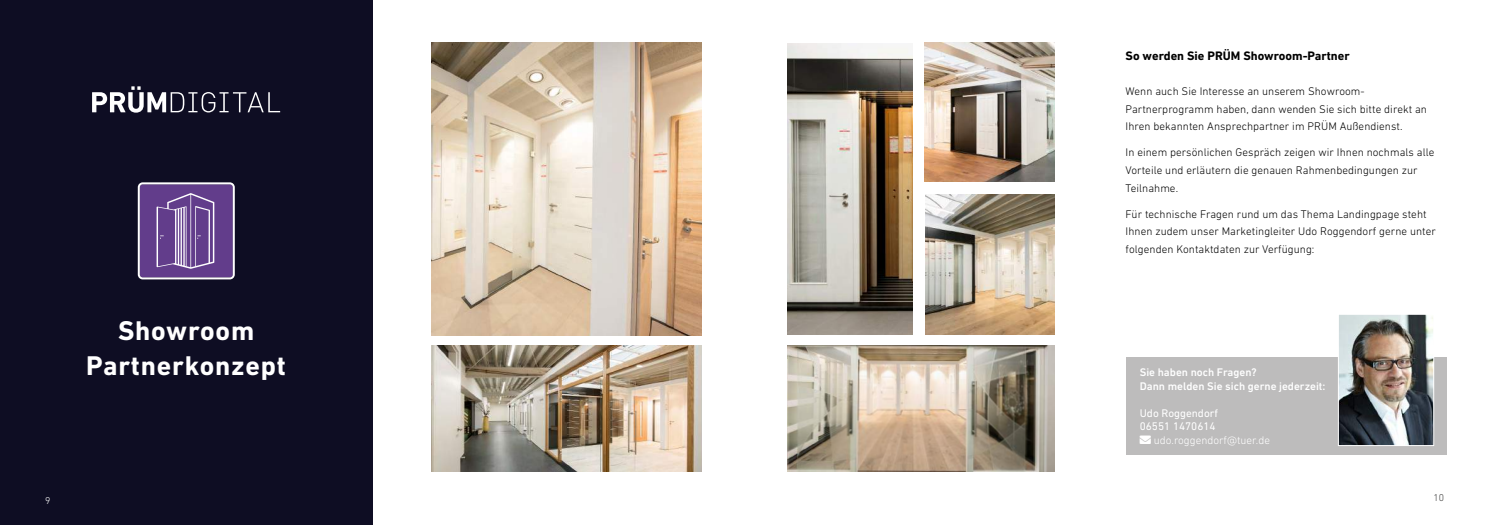
<style>
.page{position:relative;width:1489px;height:525px;background:#fff}
.page>*{position:absolute;margin:0;border:0;box-sizing:border-box;transform-origin:0 0}
.t1{font:700 27.5px/35px "DIN Next LT Pro";letter-spacing:.03em;color:#fff;text-align:center}
.t2{font:700 12.5px "DIN Next LT Pro";color:#000}
.t3{font:300 11.25px/17.5px "DIN Next LT Pro";letter-spacing:.005em;color:#000}
.t4{font:500 11.25px/13.5px "DIN Next LT Pro";color:#fff}
.t5{font:300 11.25px "DIN Next LT Pro";color:#fff}
.t6{font:11.25px/13.5px "DIN Next LT Pro";color:#fff}
.t7{font:300 10px "DIN Next LT Pro";color:#3b3b3a}
.t8{font:300 10px "DIN Next LT Pro";color:#fff}
</style>
<div class="page">
<div style="left:0;top:0;width:372px;height:524px;background:#0e0d23"></div>
<img style="left:432px;top:43px;width:270px;height:292px">
<img style="left:787px;top:43px;width:125px;height:291px">
<img style="left:924px;top:43px;width:130px;height:138px">
<img style="left:925px;top:194px;width:129px;height:140px">
<img style="left:432px;top:345px;width:270px;height:126px">
<img style="left:787px;top:345px;width:267px;height:126px">
<div style="left:1125px;top:357px;width:321px;height:97px;background:#bdbcbc"></div>
<img style="left:1340px;top:316px;width:91px;height:127px">
<div style="left:1338px;top:314px;width:95px;height:131px;border:1px solid #fff"></div>
<svg style="left:92px;top:86px;width:188px;height:27px"></svg>
<svg style="left:138px;top:182px;width:96px;height:97px"></svg>
<h1 class="t1" style="left:86px;top:313px;width:201px">Showroom<br>Partnerkonzept</h1>
<p class="t8" style="left:45px;top:494px;width:7px">9</p>
<p class="t2" style="left:1125px;top:48px;width:226px">So werden Sie PRÜM Showroom-Partner</p>
<p class="t3" style="left:1125px;top:82px;width:303px">Wenn auch Sie Interesse an unserem Showroom-<br>Partnerprogramm haben, dann wenden Sie sich bitte direkt an<br>Ihren bekannten Ansprechpartner im PRÜM Außendienst.</p>
<p class="t3" style="left:1125px;top:144px;width:310px">In einem persönlichen Gespräch zeigen wir Ihnen nochmals alle<br>Vorteile und erläutern die genauen Rahmenbedingungen zur<br>Teilnahme.</p>
<p class="t3" style="left:1125px;top:205px;width:312px">Für technische Fragen rund um das Thema Landingpage steht<br>Ihnen zudem unser Marketingleiter Udo Roggendorf gerne unter folgenden Kontaktdaten zur Verfügung:</p>
<p class="t4" style="left:1139px;top:365px;width:187px">Sie haben noch Fragen?<br>Dann melden Sie sich gerne jederzeit:</p>
<p class="t6" style="left:1139px;top:405px;width:80px">Udo Roggendorf<br>06551 1470614</p>
<p class="t5" style="left:1139px;top:433px;width:132px">■❖●□ udo.roggendorf@tuer.de</p>
<p class="t7" style="left:1433px;top:492px;width:12px">10</p>
</div>
